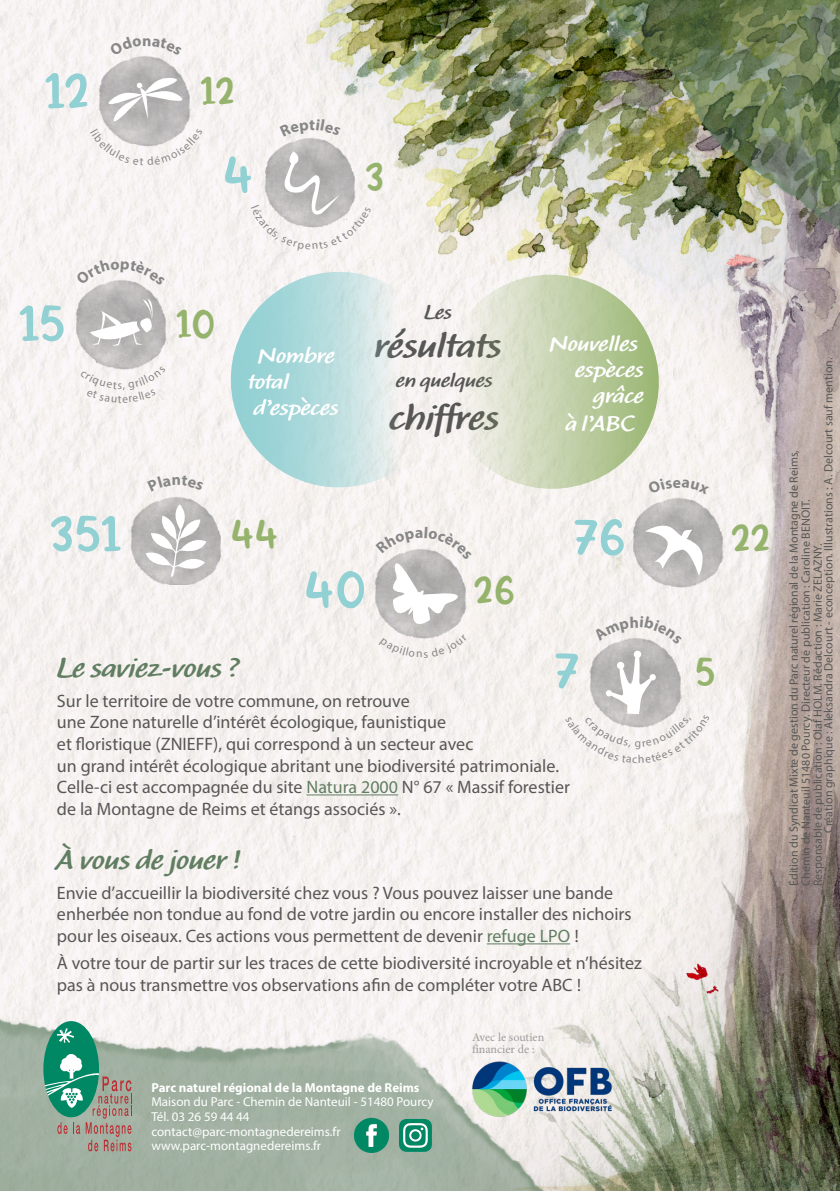
<style>
.page{position:relative;width:840px;height:1191px;background:#fff}
.page>*{position:absolute;margin:0;border:0;box-sizing:border-box;transform-origin:0 0}
.t1{font:52px "Goldie Boxing";color:#91d0d3}
.t2{font:40.4px "Goldie Boxing";color:#95b36c}
.t3{font:700 36px "Calliope MVB";color:#575756}
.t4{font:700 28px "Calliope MVB";color:#617e62}
.t5{font:700 22px "Calliope MVB";color:#fff}
.t6{font:700 20px "Calliope MVB";color:#575756}
.t7{font:18px/21.6px "Myriad Devanagari";color:#575756}
.t8{font:13px/14.6px "Myriad Devanagari";color:#fff}
.t9{font:700 13px "Myriad Devanagari";color:#fff}
.t10{font:12px/12px "Myriad Devanagari";color:#575756}
.t11{font:12px/12px "Minion Pro";color:#9d9d9c}
.s1{color:#617e62}
</style>
<div class="page">
<img style="left:0;top:0;width:268px;height:1191px">
<img style="left:23px;top:0;width:816px;height:1162px">
<img style="left:268px;top:86px;width:571px;height:1105px">
<div style="left:43px;top:1021px;width:56px;height:96px;background:#008864;border-radius:50%"></div>
<svg style="left:45px;top:1054px;width:86px;height:97px"></svg>
<svg style="left:57px;top:1028px;width:17px;height:15px"></svg>
<img style="left:459px;top:1048px;width:165px;height:81px">
<svg style="left:353px;top:1117px;width:36px;height:36px"></svg>
<svg style="left:399px;top:1119px;width:32px;height:33px"></svg>
<hr style="left:306px;top:794px;width:92px;height:1px;background:#617e62">
<hr style="left:486px;top:943px;width:84px;height:1px;background:#617e62">
<img style="left:89px;top:52px;width:110px;height:110px">
<img style="left:622px;top:494px;width:110px;height:110px">
<svg style="left:644px;top:520px;width:58px;height:55px"></svg>
<img style="left:65px;top:276px;width:111px;height:110px">
<svg style="left:90px;top:299px;width:66px;height:50px"></svg>
<img style="left:579px;top:633px;width:110px;height:17px">
<img style="left:126px;top:492px;width:104px;height:92px">
<svg style="left:146px;top:504px;width:60px;height:73px"></svg>
<img style="left:254px;top:133px;width:110px;height:18px">
<img style="left:365px;top:544px;width:110px;height:110px">
<svg style="left:215px;top:257px;width:246px;height:245px"></svg>
<svg style="left:428px;top:259px;width:245px;height:245px"></svg>
<svg style="left:109px;top:37px;width:73px;height:19px"></svg>
<svg style="left:90px;top:76px;width:112px;height:89px"></svg>
<svg style="left:647px;top:478px;width:61px;height:16px"></svg>
<svg style="left:75px;top:259px;width:90px;height:27px"></svg>
<svg style="left:80px;top:366px;width:86px;height:37px"></svg>
<svg style="left:593px;top:616px;width:89px;height:28px"></svg>
<svg style="left:565px;top:650px;width:144px;height:113px"></svg>
<svg style="left:147px;top:475px;width:56px;height:16px"></svg>
<svg style="left:279px;top:119px;width:61px;height:17px"></svg>
<svg style="left:251px;top:151px;width:120px;height:100px"></svg>
<svg style="left:375px;top:527px;width:96px;height:130px"></svg>
<h1 class="t1" style="left:46px;top:65px;width:46px">12</h1>
<h2 class="t2" style="left:201px;top:72px;width:36px">12</h2>
<h1 class="t1" style="left:222px;top:149px;width:33px">4</h1>
<h2 class="t2" style="left:364px;top:157px;width:21px">3</h2>
<h1 class="t1" style="left:20px;top:298px;width:48px">15</h1>
<h2 class="t2" style="left:177px;top:304px;width:40px">10</h2>
<p class="t5" style="left:257px;top:342px;width:79px">Nombre</p>
<p class="t5" style="left:248px;top:368px;width:42px">total</p>
<p class="t5" style="left:253px;top:394px;width:86px">d’espèces</p>
<h1 class="t1" style="left:49px;top:508px;width:73px">351</h1>
<h2 class="t2" style="left:230px;top:514px;width:50px">44</h2>
<p class="t6" style="left:424px;top:300px;width:30px">Les</p>
<h3 class="t3" style="left:374px;top:324px;width:128px">résultats</h3>
<p class="t6" style="left:396px;top:368px;width:98px">en quelques</p>
<h3 class="t3" style="left:389px;top:395px;width:111px">chiffres</h3>
<h3 class="t4" style="left:57px;top:651px;width:183px">Le saviez-vous ?</h3>
<h1 class="t1" style="left:303px;top:564px;width:64px">40</h1>
<h2 class="t2" style="left:473px;top:570px;width:43px">26</h2>
<p class="t5" style="left:549px;top:330px;width:90px">Nouvelles</p>
<p class="t5" style="left:575px;top:356px;width:70px">espèces</p>
<p class="t5" style="left:593px;top:382px;width:52px">grâce</p>
<p class="t5" style="left:565px;top:410px;width:71px">à l’ABC</p>
<h1 class="t1" style="left:572px;top:512px;width:56px">76</h1>
<h2 class="t2" style="left:730px;top:518px;width:41px">22</h2>
<h1 class="t1" style="left:553px;top:645px;width:28px">7</h1>
<h2 class="t2" style="left:694px;top:651px;width:23px">5</h2>
<p class="t7" style="left:57px;top:689px;width:514px">Sur le territoire de votre commune, on retrouve<br>une Zone naturelle d’intérêt écologique, faunistique<br>et floristique (ZNIEFF), qui correspond à un secteur avec<br>un grand intérêt écologique abritant une biodiversité patrimoniale.<br>Celle-ci est accompagnée du site <span class="s1">Natura 2000</span> N° 67 « Massif forestier de la Montagne de Reims et étangs associés ».</p>
<h3 class="t4" style="left:57px;top:843px;width:185px">À vous de jouer !</h3>
<p class="t7" style="left:57px;top:882px;width:576px">Envie d’accueillir la biodiversité chez vous ? Vous pouvez laisser une bande enherbée non tondue au fond de votre jardin ou encore installer des nichoirs pour les oiseaux. Ces actions vous permettent de devenir <span class="s1">refuge LPO</span> !</p>
<p class="t7" style="left:57px;top:952px;width:586px">À votre tour de partir sur les traces de cette biodiversité incroyable et n’hésitez pas à nous transmettre vos observations afin de compléter votre ABC !</p>
<p class="t9" style="left:151px;top:1079px;width:269px">Parc naturel régional de la Montagne de Reims</p>
<p class="t8" style="left:151px;top:1094px;width:284px">Maison du Parc - Chemin de Nanteuil - 51480 Pourcy Tél. 03 26 59 44 44 contact@parc-montagnedereims.fr www.parc-montagnedereims.fr</p>
<p class="t11" style="left:472px;top:1031px;width:74px">Avec le soutien financier de :</p>
<p class="t10" style="left:821px;top:833px;width:477px;rotate:-90deg">Création graphique : Aleksandra Delcourt - econception. Illustrations : A. Delcourt sauf mention.</p>
<p class="t10" style="left:787px;top:886px;width:437px;rotate:-90deg">Édition du Syndicat Mixte de gestion du Parc naturel régional de la Montagne de Reims,<br>Chemin de Nanteuil 51480 Pourcy. Directeur de publication : Caroline BENOIT.<br>Responsable de publication : Olaf HOLM. Rédaction : Marie ZELAZNY.</p>
</div>
